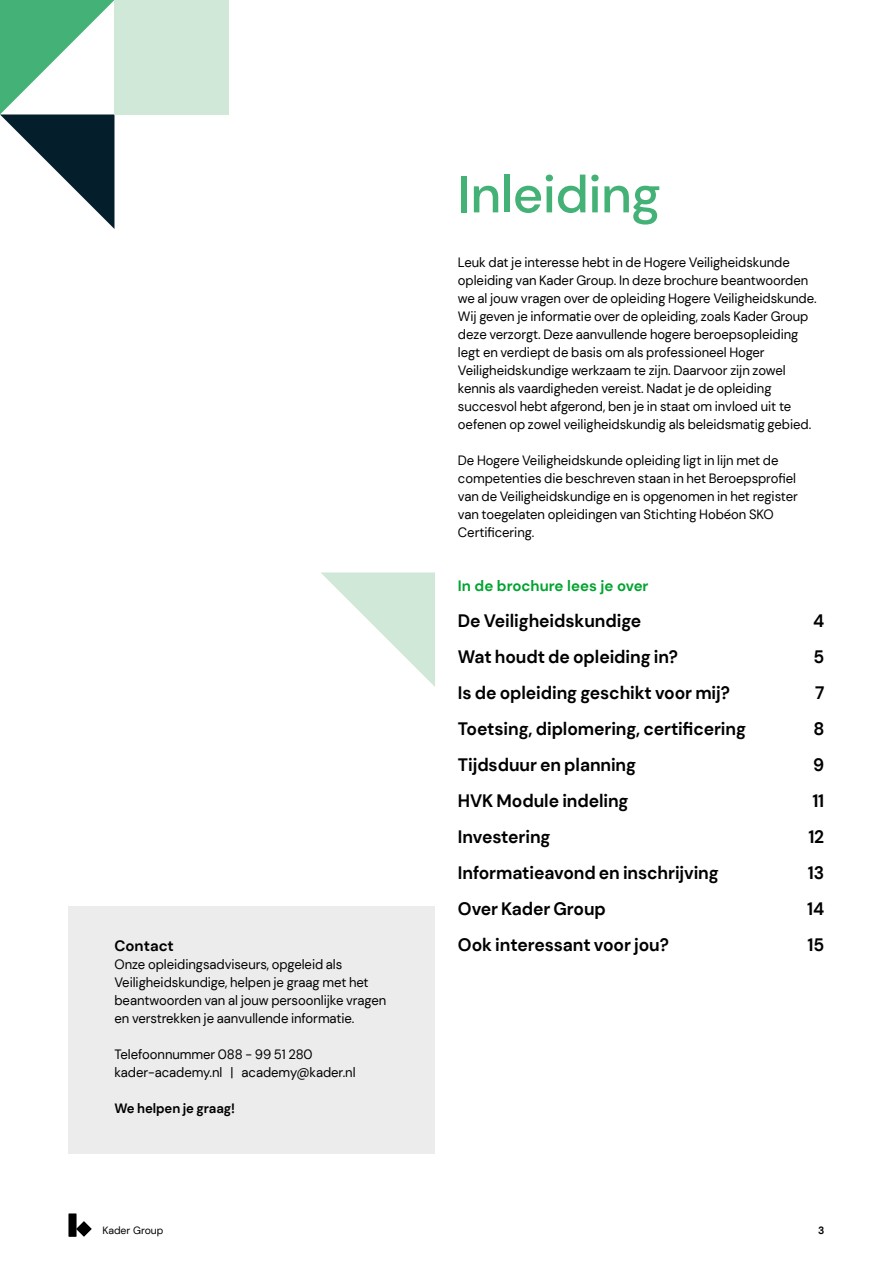
<style>
.page{position:relative;width:893px;height:1263px;background:#fff}
.page>*{position:absolute;margin:0;border:0;box-sizing:border-box;transform-origin:0 0}
.t1{font:500 52.5px "DM Sans";letter-spacing:-.01em;color:#44b276}
.t2{font:700 18px "DM Sans";letter-spacing:-.005em;color:#000}
.t3{font:700 15px "DM Sans";color:#00a32f}
.t4{font:700 15px "DM Sans";color:#000}
.t5{font:13.5px/18px "DM Sans";letter-spacing:-.005em;color:#000}
.t6{font:700 13.5px "DM Sans";letter-spacing:-.005em;color:#000}
.t7{font:10.5px "DM Sans";color:#000}
.t8{font:700 10.5px "DM Sans";color:#000}
</style>
<div class="page">
<div style="left:69px;top:907px;width:366px;height:247px;background:#ececec"></div>
<svg style="left:1px;top:0;width:113px;height:229px"></svg>
<hr style="left:0;top:0;width:1px;height:1263px;background:#041e2b">
<div style="left:114px;top:0;width:115px;height:114px;background:#cfe8d7"></div>
<svg style="left:321px;top:572px;width:114px;height:115px"></svg>
<svg style="left:69px;top:1214px;width:23px;height:22px"></svg>
<h1 class="t1" style="left:458px;top:161px;width:204px">Inleiding</h1>
<p class="t5" style="left:458px;top:253px;width:360px">Leuk dat je interesse hebt in de Hogere Veiligheidskunde opleiding van Kader Group. In deze brochure beantwoorden we al jouw vragen over de opleiding Hogere Veiligheidskunde.<br>Wij geven je informatie over de opleiding, zoals Kader Group deze verzorgt. Deze aanvullende hogere beroepsopleiding legt en verdiept de basis om als professioneel Hoger Veiligheidskundige werkzaam te zijn. Daarvoor zijn zowel kennis als vaardigheden vereist. Nadat je de opleiding succesvol hebt afgerond, ben je in staat om invloed uit te oefenen op zowel veiligheidskundig als beleidsmatig gebied.</p>
<p class="t5" style="left:458px;top:451px;width:341px">De Hogere Veiligheidskunde opleiding ligt in lijn met de competenties die beschreven staan in het Beroepsprofiel van de Veiligheidskundige en is opgenomen in het register van toegelaten opleidingen van Stichting Hobéon SKO Certificering.</p>
<p class="t3" style="left:458px;top:576px;width:192px">In de brochure lees je over</p>
<h2 class="t2" style="left:458px;top:609px;width:185px">De Veiligheidskundige</h2>
<h2 class="t2" style="left:813px;top:609px;width:13px">4</h2>
<h2 class="t2" style="left:458px;top:645px;width:222px">Wat houdt de opleiding in?</h2>
<h2 class="t2" style="left:813px;top:645px;width:12px">5</h2>
<h2 class="t2" style="left:458px;top:681px;width:274px">Is de opleiding geschikt voor mij?</h2>
<h2 class="t2" style="left:815px;top:681px;width:11px">7</h2>
<h2 class="t2" style="left:458px;top:717px;width:290px">Toetsing, diplomering, certificering</h2>
<h2 class="t2" style="left:813px;top:717px;width:12px">8</h2>
<h2 class="t2" style="left:458px;top:753px;width:180px">Tijdsduur en planning</h2>
<h2 class="t2" style="left:813px;top:753px;width:13px">9</h2>
<h2 class="t2" style="left:458px;top:789px;width:172px">HVK Module indeling</h2>
<h2 class="t2" style="left:812px;top:789px;width:13px">11</h2>
<h2 class="t2" style="left:458px;top:825px;width:94px">Investering</h2>
<h2 class="t2" style="left:808px;top:825px;width:17px">12</h2>
<h2 class="t2" style="left:458px;top:861px;width:262px">Informatieavond en inschrijving</h2>
<h2 class="t2" style="left:808px;top:861px;width:18px">13</h2>
<h2 class="t2" style="left:458px;top:897px;width:150px">Over Kader Group</h2>
<h2 class="t2" style="left:807px;top:897px;width:19px">14</h2>
<p class="t4" style="left:114px;top:936px;width:61px">Contact</p>
<h2 class="t2" style="left:458px;top:933px;width:213px">Ook interessant voor jou?</h2>
<h2 class="t2" style="left:807px;top:933px;width:18px">15</h2>
<p class="t5" style="left:114px;top:955px;width:273px">Onze opleidingsadviseurs, opgeleid als Veiligheidskundige, helpen je graag met het beantwoorden van al jouw persoonlijke vragen en verstrekken je aanvullende informatie.</p>
<p class="t5" style="left:114px;top:1045px;width:243px">Telefoonnummer 088 - 99 51 280 kader-academy.nl | academy@kader.nl</p>
<p class="t6" style="left:114px;top:1099px;width:122px">We helpen je graag!</p>
<p class="t7" style="left:102px;top:1224px;width:63px">Kader Group</p>
<p class="t8" style="left:818px;top:1223px;width:8px">3</p>
</div>
